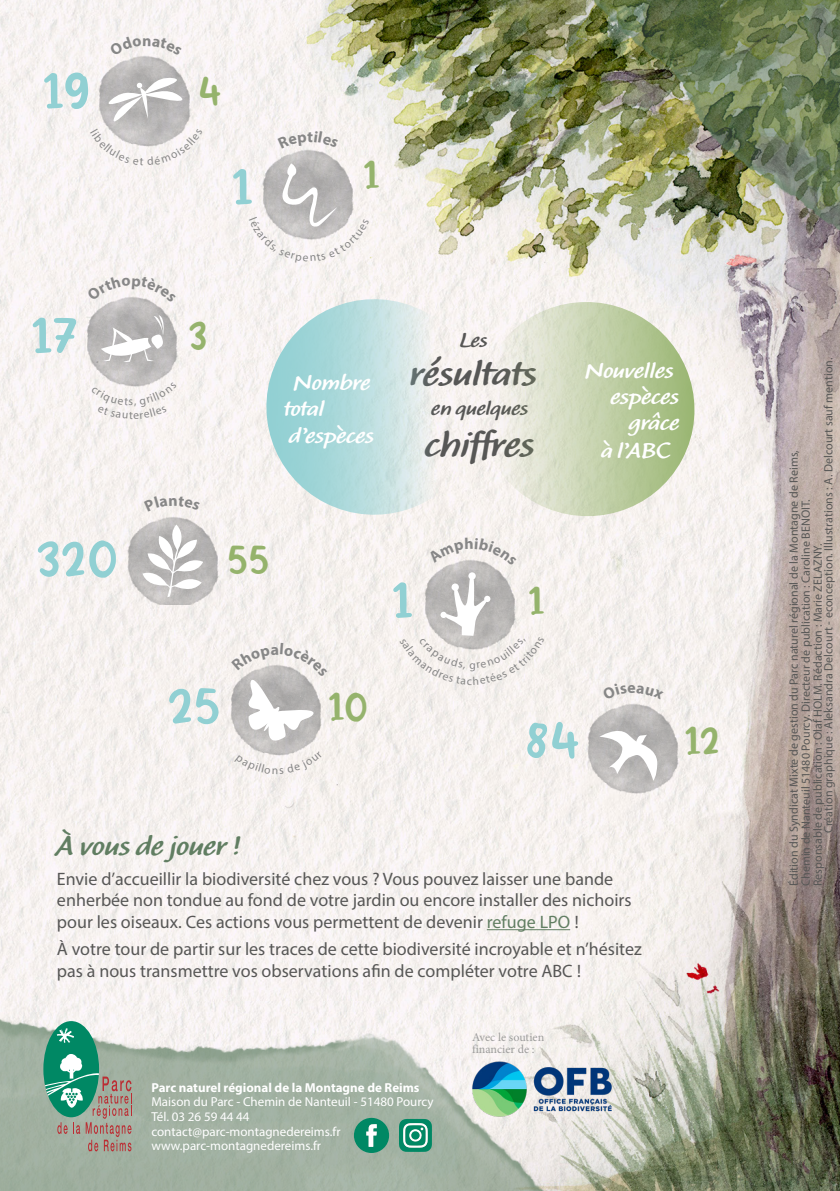
<style>
.page{position:relative;width:840px;height:1191px;background:#fff}
.page>*{position:absolute;margin:0;border:0;box-sizing:border-box;transform-origin:0 0}
.t1{font:52px "Goldie Boxing";color:#91d0d3}
.t2{font:40.4px "Goldie Boxing";color:#95b36c}
.t3{font:700 36px "Calliope MVB";color:#575756}
.t4{font:700 28px "Calliope MVB";color:#617e62}
.t5{font:700 22px "Calliope MVB";color:#fff}
.t6{font:700 20px "Calliope MVB";color:#575756}
.t7{font:18px/21.6px "Myriad Devanagari";color:#575756}
.t8{font:13px/14.6px "Myriad Devanagari";color:#fff}
.t9{font:700 13px "Myriad Devanagari";color:#fff}
.t10{font:12px/12px "Myriad Devanagari";color:#575756}
.t11{font:12px/12px "Minion Pro";color:#9d9d9c}
.s1{color:#617e62}
</style>
<div class="page">
<img style="left:0;top:0;width:268px;height:1191px">
<img style="left:23px;top:0;width:816px;height:1162px">
<img style="left:268px;top:86px;width:571px;height:1105px">
<div style="left:43px;top:1021px;width:56px;height:96px;background:#008864;border-radius:50%"></div>
<svg style="left:45px;top:1054px;width:86px;height:97px"></svg>
<svg style="left:57px;top:1028px;width:17px;height:15px"></svg>
<img style="left:459px;top:1048px;width:165px;height:81px">
<svg style="left:353px;top:1117px;width:36px;height:36px"></svg>
<svg style="left:399px;top:1119px;width:32px;height:33px"></svg>
<hr style="left:486px;top:929px;width:84px;height:1px;background:#617e62">
<img style="left:89px;top:52px;width:110px;height:110px">
<img style="left:576px;top:699px;width:111px;height:110px">
<svg style="left:599px;top:725px;width:58px;height:55px"></svg>
<img style="left:76px;top:292px;width:111px;height:110px">
<svg style="left:101px;top:315px;width:66px;height:51px"></svg>
<img style="left:414px;top:555px;width:110px;height:17px">
<img style="left:123px;top:512px;width:104px;height:93px">
<svg style="left:142px;top:524px;width:61px;height:73px"></svg>
<img style="left:252px;top:145px;width:110px;height:18px">
<img style="left:220px;top:661px;width:111px;height:110px">
<svg style="left:463px;top:287px;width:246px;height:244px"></svg>
<svg style="left:251px;top:284px;width:246px;height:246px"></svg>
<svg style="left:109px;top:37px;width:73px;height:19px"></svg>
<svg style="left:90px;top:76px;width:112px;height:89px"></svg>
<svg style="left:601px;top:683px;width:62px;height:16px"></svg>
<svg style="left:86px;top:276px;width:90px;height:26px"></svg>
<svg style="left:91px;top:382px;width:86px;height:37px"></svg>
<svg style="left:428px;top:537px;width:88px;height:29px"></svg>
<svg style="left:399px;top:572px;width:145px;height:113px"></svg>
<svg style="left:144px;top:496px;width:56px;height:15px"></svg>
<svg style="left:277px;top:131px;width:61px;height:17px"></svg>
<svg style="left:249px;top:163px;width:120px;height:100px"></svg>
<svg style="left:231px;top:643px;width:96px;height:131px"></svg>
<h1 class="t1" style="left:44px;top:65px;width:48px">19</h1>
<h2 class="t2" style="left:198px;top:72px;width:26px">4</h2>
<h1 class="t1" style="left:233px;top:161px;width:20px">1</h1>
<h2 class="t2" style="left:364px;top:155px;width:16px">1</h2>
<h1 class="t1" style="left:33px;top:310px;width:46px">17</h1>
<h2 class="t2" style="left:188px;top:316px;width:21px">3</h2>
<p class="t5" style="left:293px;top:369px;width:79px">Nombre</p>
<p class="t5" style="left:289px;top:422px;width:86px">d’espèces</p>
<p class="t5" style="left:284px;top:395px;width:42px">total</p>
<p class="t6" style="left:459px;top:328px;width:30px">Les</p>
<h3 class="t3" style="left:410px;top:351px;width:128px">résultats</h3>
<p class="t6" style="left:431px;top:395px;width:98px">en quelques</p>
<h3 class="t3" style="left:425px;top:423px;width:111px">chiffres</h3>
<p class="t5" style="left:584px;top:357px;width:90px">Nouvelles</p>
<p class="t5" style="left:610px;top:383px;width:70px">espèces</p>
<p class="t5" style="left:628px;top:409px;width:52px">grâce</p>
<p class="t5" style="left:601px;top:437px;width:71px">à l’ABC</p>
<h1 class="t1" style="left:35px;top:533px;width:84px">320</h1>
<h2 class="t2" style="left:227px;top:540px;width:44px">55</h2>
<h1 class="t1" style="left:393px;top:575px;width:20px">1</h1>
<h2 class="t2" style="left:529px;top:581px;width:16px">1</h2>
<h1 class="t1" style="left:168px;top:681px;width:55px">25</h1>
<h2 class="t2" style="left:329px;top:687px;width:40px">10</h2>
<h1 class="t1" style="left:524px;top:715px;width:57px">84</h1>
<h2 class="t2" style="left:685px;top:721px;width:36px">12</h2>
<h3 class="t4" style="left:57px;top:829px;width:185px">À vous de jouer !</h3>
<p class="t7" style="left:57px;top:867px;width:576px">Envie d’accueillir la biodiversité chez vous ? Vous pouvez laisser une bande enherbée non tondue au fond de votre jardin ou encore installer des nichoirs pour les oiseaux. Ces actions vous permettent de devenir <span class="s1">refuge LPO</span> !</p>
<p class="t7" style="left:57px;top:938px;width:586px">À votre tour de partir sur les traces de cette biodiversité incroyable et n’hésitez pas à nous transmettre vos observations afin de compléter votre ABC !</p>
<p class="t9" style="left:151px;top:1079px;width:269px">Parc naturel régional de la Montagne de Reims</p>
<p class="t8" style="left:151px;top:1094px;width:284px">Maison du Parc - Chemin de Nanteuil - 51480 Pourcy Tél. 03 26 59 44 44 contact@parc-montagnedereims.fr www.parc-montagnedereims.fr</p>
<p class="t11" style="left:472px;top:1031px;width:74px">Avec le soutien financier de :</p>
<p class="t10" style="left:821px;top:833px;width:477px;rotate:-90deg">Création graphique : Aleksandra Delcourt - econception. Illustrations : A. Delcourt sauf mention.</p>
<p class="t10" style="left:787px;top:886px;width:437px;rotate:-90deg">Édition du Syndicat Mixte de gestion du Parc naturel régional de la Montagne de Reims,<br>Chemin de Nanteuil 51480 Pourcy. Directeur de publication : Caroline BENOIT.<br>Responsable de publication : Olaf HOLM. Rédaction : Marie ZELAZNY.</p>
</div>
